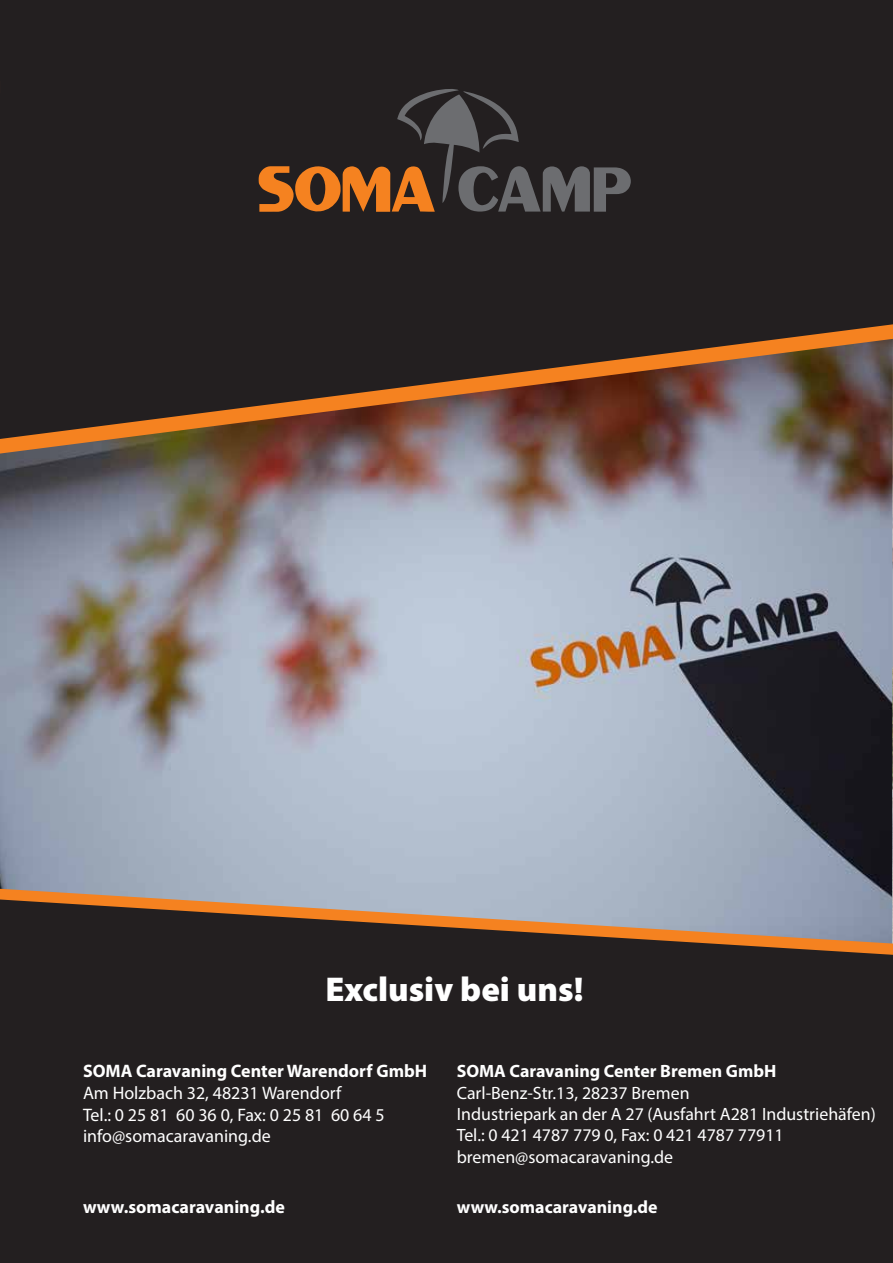
<style>
.page{position:relative;width:893px;height:1263px;background:#fff}
.page>*{position:absolute;margin:0;border:0;box-sizing:border-box;transform-origin:0 0}
.t1{font:900 34.5px "Myriad Pro";color:#fff}
.t2{font:18.15px/21.8px "Myriad Pro";color:#fff}
.t3{font:700 18.15px "Myriad Pro";color:#fff}
.t4{font:17.85px/21.5px "Myriad Pro";color:#fff}
.t5{font:700 17.85px "Myriad Pro";color:#fff}
</style>
<div class="page">
<img style="left:0;top:454px;width:892px;height:435px">
<img style="left:892px;top:454px;width:1px;height:435px">
<div style="left:0;top:0;width:893px;height:324px;background:#231f20"></div>
<svg style="left:0;top:324px;width:893px;height:130px"></svg>
<svg style="left:0;top:889px;width:893px;height:10px"></svg>
<svg style="left:0;top:899px;width:893px;height:364px;fill:#231f20"></svg>
<hr style="left:0;top:0;width:2px;height:82px;background:#231f20">
<svg style="left:259px;top:89px;width:372px;height:123px"></svg>
<h1 class="t1" style="left:325px;top:969px;width:260px">Exclusiv bei uns!</h1>
<p class="t3" style="left:83px;top:1059px;width:346px">SOMA Caravaning Center Warendorf GmbH</p>
<p class="t2" style="left:83px;top:1082px;width:303px">Am Holzbach 32, 48231 Warendorf<br>Tel.: 0 25 81 60 36 0, Fax: 0 25 81 60 64 5 info@somacaravaning.de</p>
<p class="t3" style="left:83px;top:1195px;width:203px">www.somacaravaning.de</p>
<p class="t5" style="left:457px;top:1059px;width:321px">SOMA Caravaning Center Bremen GmbH</p>
<p class="t4" style="left:457px;top:1081px;width:420px">Carl-Benz-Str.13, 28237 Bremen<br>Industriepark an der A 27 (Ausfahrt A281 Industriehäfen)<br>Tel.: 0 421 4787 779 0, Fax: 0 421 4787 77911 bremen@somacaravaning.de</p>
<p class="t5" style="left:457px;top:1195px;width:202px">www.somacaravaning.de</p>
</div>
